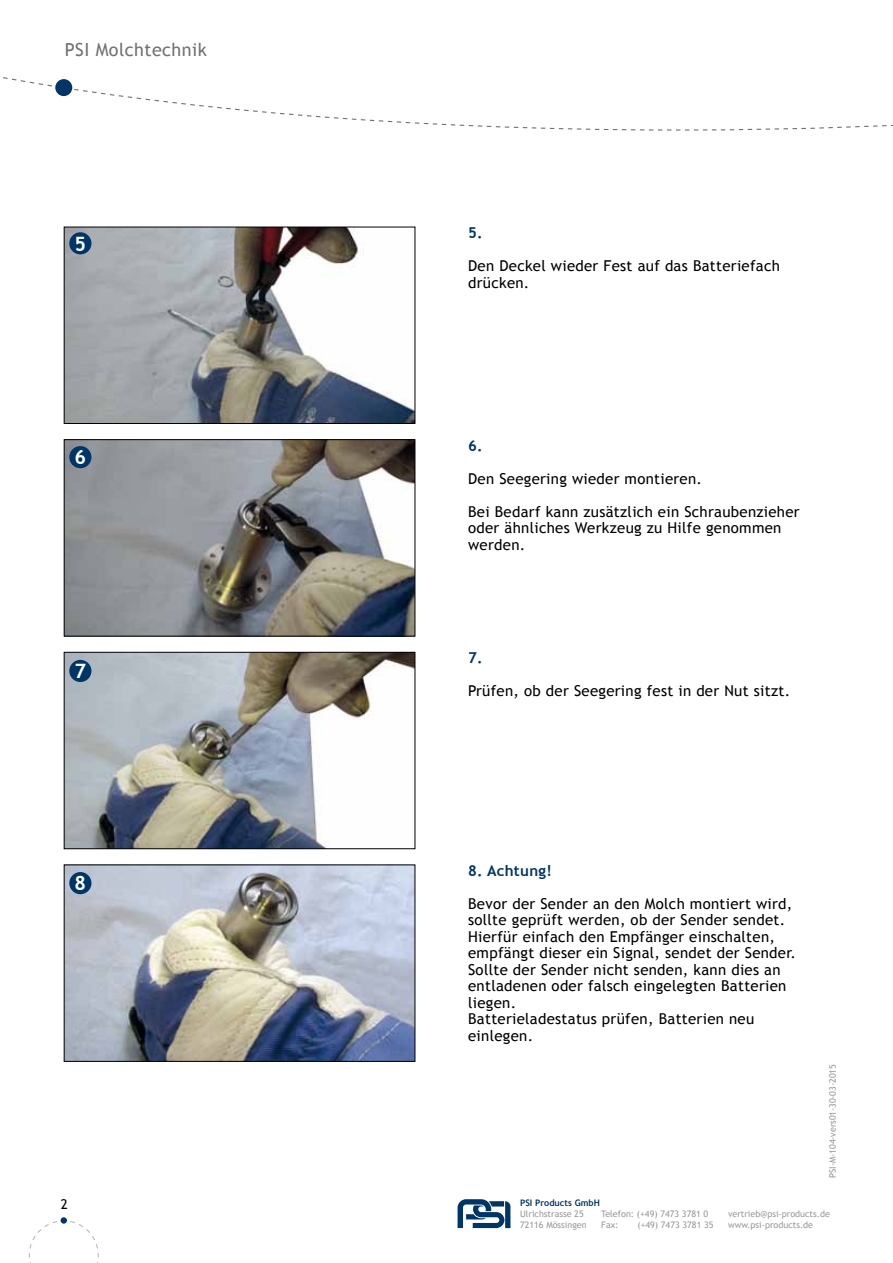
<style>
.page{position:relative;width:893px;height:1263px;background:#fff}
.page>*{position:absolute;margin:0;border:0;box-sizing:border-box;transform-origin:0 0}
.t1{font:700 19.8px "Trebuchet MS";color:#fff}
.t2{font:18px "Trebuchet MS";letter-spacing:.025em;color:#707172}
.t3{font:15px/16.5px "Trebuchet MS";letter-spacing:.02em;color:#000}
.t4{font:700 15px "Trebuchet MS";color:#003567}
.t5{font:13.5px "Trebuchet MS";color:#000}
.t6{font:9px/10.5px "Trebuchet MS";color:#9a9a9d}
.t7{font:700 9px "Trebuchet MS";color:#003567}
</style>
<div class="page">
<svg style="left:28px;top:1220px;width:71px;height:43px"></svg>
<div style="left:61px;top:1217px;width:6px;height:7px;background:#003567;border-radius:50%"></div>
<svg style="left:3px;top:77px;width:890px;height:54px"></svg>
<div style="left:55px;top:79px;width:17px;height:17px;background:#003567;border-radius:50%"></div>
<img style="left:66px;top:229px;width:347px;height:193px">
<div style="left:64px;top:227px;width:351px;height:197px;border:1px solid #000"></div>
<img style="left:66px;top:441px;width:347px;height:193px">
<div style="left:64px;top:439px;width:351px;height:197px;border:1px solid #000"></div>
<img style="left:66px;top:654px;width:347px;height:193px">
<div style="left:64px;top:652px;width:351px;height:197px;border:1px solid #000"></div>
<img style="left:66px;top:866px;width:347px;height:194px">
<div style="left:64px;top:864px;width:351px;height:198px;border:1px solid #000"></div>
<div style="left:69px;top:232px;width:22px;height:22px;background:#003567;border-radius:50%"></div>
<div style="left:69px;top:446px;width:22px;height:22px;background:#003567;border-radius:50%"></div>
<div style="left:69px;top:660px;width:22px;height:22px;background:#003567;border-radius:50%"></div>
<div style="left:69px;top:872px;width:22px;height:22px;background:#003567;border-radius:50%"></div>
<svg style="left:458px;top:1199px;width:52px;height:29px"></svg>
<p class="t2" style="left:65px;top:39px;width:144px">PSI Molchtechnik</p>
<h1 class="t1" style="left:75px;top:231px;width:13px">5</h1>
<h1 class="t1" style="left:75px;top:445px;width:13px">6</h1>
<h1 class="t1" style="left:75px;top:659px;width:13px">7</h1>
<h1 class="t1" style="left:75px;top:871px;width:13px">8</h1>
<p class="t5" style="left:61px;top:1196px;width:9px">2</p>
<p class="t4" style="left:468px;top:223px;width:16px">5.</p>
<p class="t3" style="left:468px;top:258px;width:313px">Den Deckel wieder Fest auf das Batteriefach drücken.</p>
<p class="t4" style="left:468px;top:436px;width:16px">6.</p>
<p class="t3" style="left:468px;top:462px;width:333px;line-height:33px">Den Seegering wieder montieren.<br>Bei Bedarf kann zusätzlich ein Schraubenzieher</p>
<p class="t3" style="left:468px;top:520px;width:315px">oder ähnliches Werkzeug zu Hilfe genommen werden.</p>
<p class="t4" style="left:468px;top:649px;width:16px">7.</p>
<p class="t3" style="left:468px;top:683px;width:324px">Prüfen, ob der Seegering fest in der Nut sitzt.</p>
<p class="t4" style="left:468px;top:861px;width:85px">8. Achtung!</p>
<p class="t3" style="left:468px;top:895px;width:329px">Bevor der Sender an den Molch montiert wird, sollte geprüft werden, ob der Sender sendet.<br>Hierfür einfach den Empfänger einschalten, empfängt dieser ein Signal, sendet der Sender.<br>Sollte der Sender nicht senden, kann dies an entladenen oder falsch eingelegten Batterien liegen.<br>Batterieladestatus prüfen, Batterien neu einlegen.</p>
<p class="t6" style="left:827px;top:1178px;width:115px;rotate:-90deg">PSI-M-104-vers01-30-03-2015</p>
<p class="t7" style="left:520px;top:1197px;width:80px">PSI Products GmbH</p>
<p class="t6" style="left:520px;top:1209px;width:68px">Ulrichstrasse 25<br>72116 Mössingen</p>
<p class="t6" style="left:601px;top:1209px;width:108px">Telefon: (+49) 7473 3781 0<br>Fax:</p>
<p class="t6" style="left:637px;top:1219px;width:78px">(+49) 7473 3781 35</p>
<p class="t6" style="left:728px;top:1209px;width:103px">vertrieb@psi-products.de www.psi-products.de</p>
</div>
